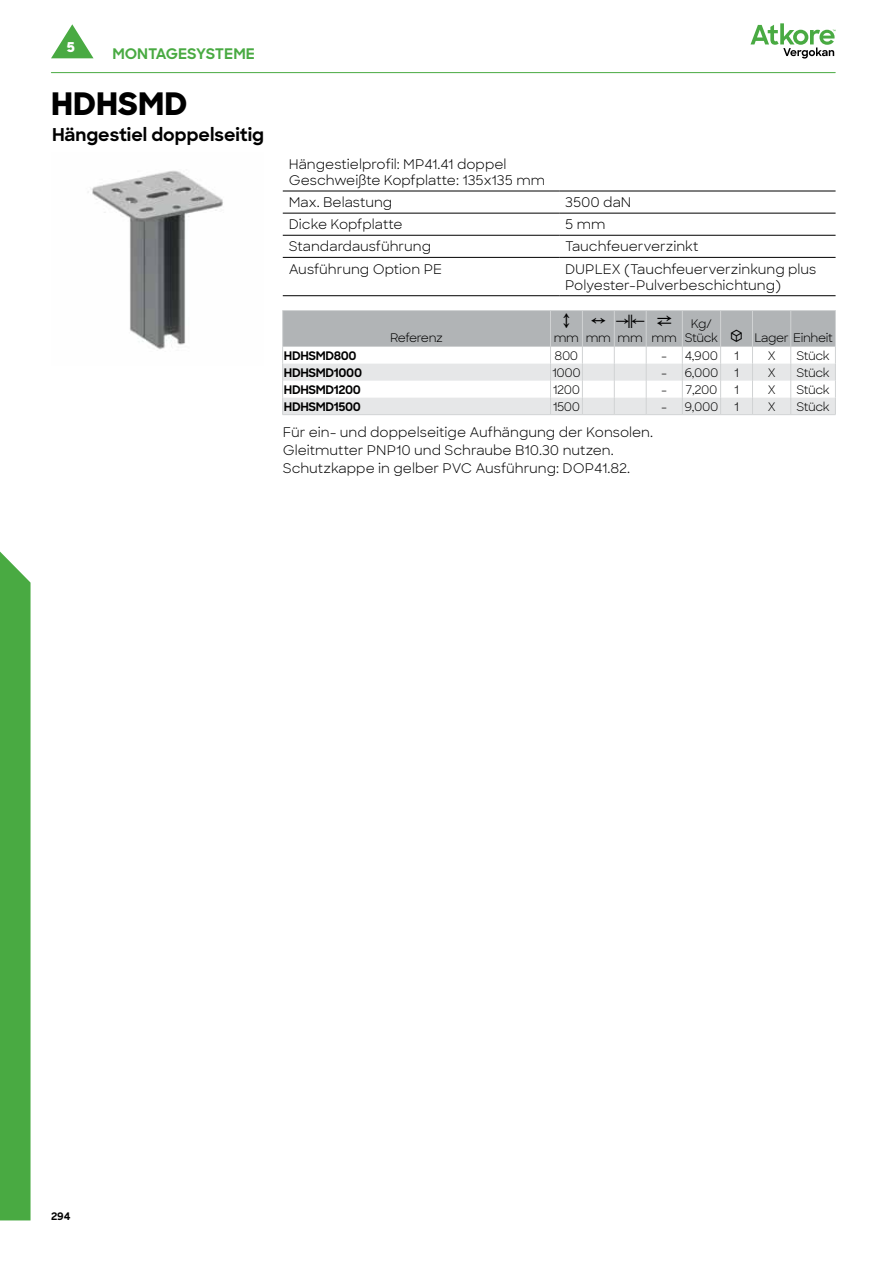
<style>
.page{position:relative;width:893px;height:1263px;background:#fff}
.page>*{position:absolute;margin:0;border:0;box-sizing:border-box;transform-origin:0 0}
.t1{font:800 31.5px "Sharp Sans";color:#000}
.t2{font:700 18px "Sharp Sans";color:#000}
.t3{font:700 14.85px "Sharp Sans";color:#49aa42}
.t4{font:800 13.8px "Sharp Sans";color:#fff}
.t5{font:13.5px/16.2px "Sharp Sans";color:#000}
.t6{font:12px/14.4px "Sharp Sans";letter-spacing:-.03em;color:#000}
.t7{font:700 12px "Sharp Sans";letter-spacing:-.03em;color:#000}
.t8{font:700 10.65px "Sharp Sans";color:#000}
</style>
<div class="page">
<hr style="left:51px;top:72px;width:784px;height:1px;background:#49aa42">
<svg style="left:750px;top:23px;width:86px;height:36px"></svg>
<div style="left:0;top:551px;width:31px;height:669px;background:#49aa42"></div>
<svg style="left:51px;top:24px;width:43px;height:34px"></svg>
<img style="left:88px;top:170px;width:135px;height:180px">
<hr style="left:283px;top:191px;width:276px;height:1px;background:#000">
<hr style="left:559px;top:191px;width:277px;height:1px;background:#000">
<hr style="left:283px;top:213px;width:276px;height:1px;background:#000">
<hr style="left:559px;top:213px;width:277px;height:1px;background:#000">
<hr style="left:283px;top:235px;width:276px;height:1px;background:#000">
<hr style="left:559px;top:235px;width:277px;height:1px;background:#000">
<hr style="left:283px;top:257px;width:276px;height:1px;background:#000">
<hr style="left:559px;top:257px;width:277px;height:1px;background:#000">
<hr style="left:283px;top:295px;width:276px;height:1px;background:#000">
<hr style="left:559px;top:295px;width:277px;height:1px;background:#000">
<hr style="left:282px;top:310px;width:268px;height:1px;background:#d1d3d4">
<hr style="left:550px;top:310px;width:32px;height:1px;background:#d1d3d4">
<hr style="left:582px;top:310px;width:32px;height:1px;background:#d1d3d4">
<hr style="left:614px;top:310px;width:32px;height:1px;background:#d1d3d4">
<hr style="left:646px;top:310px;width:36px;height:1px;background:#d1d3d4">
<hr style="left:682px;top:310px;width:39px;height:1px;background:#d1d3d4">
<hr style="left:721px;top:310px;width:31px;height:1px;background:#d1d3d4">
<hr style="left:752px;top:310px;width:39px;height:1px;background:#d1d3d4">
<hr style="left:791px;top:310px;width:45px;height:1px;background:#d1d3d4">
<svg style="left:282px;top:311px;width:554px;height:104px"></svg>
<p class="t4" style="left:67px;top:37px;width:10px">5</p>
<h1 class="t1" style="left:51px;top:80px;width:138px">HDHSMD</h1>
<h2 class="t2" style="left:52px;top:121px;width:214px">Hängestiel doppelseitig</h2>
<p class="t3" style="left:112px;top:42px;width:144px">MONTAGESYSTEME</p>
<p class="t5" style="left:289px;top:155px;width:258px">Hängestielprofil: MP41.41 doppel<br>Geschweißte Kopfplatte: 135x135 mm</p>
<p class="t5" style="left:289px;top:193px;width:105px">Max. Belastung</p>
<p class="t5" style="left:565px;top:193px;width:68px">3500 daN</p>
<p class="t5" style="left:289px;top:216px;width:115px">Dicke Kopfplatte</p>
<p class="t5" style="left:565px;top:216px;width:42px">5 mm</p>
<p class="t5" style="left:289px;top:238px;width:144px">Standardausführung</p>
<p class="t5" style="left:565px;top:238px;width:135px">Tauchfeuerverzinkt</p>
<p class="t5" style="left:289px;top:260px;width:155px">Ausführung Option PE</p>
<p class="t5" style="left:565px;top:260px;width:253px">DUPLEX (Tauchfeuerverzinkung plus<br>Polyester-Pulverbeschichtung)</p>
<p class="t6" style="left:390px;top:330px;width:54px">Referenz</p>
<p class="t6" style="left:554px;top:330px;width:125px">mm mm mm mm</p>
<p class="t6" style="left:685px;top:316px;width:150px;text-indent:6px">Kg/<br>Stück ◆ Lager Einheit</p>
<p class="t7" style="left:284px;top:346px;width:74px">HDHSMD800</p>
<p class="t6" style="left:555px;top:347px;width:25px">800</p>
<p class="t6" style="left:661px;top:347px;width:58px">- 4,900</p>
<p class="t6" style="left:734px;top:347px;width:6px">1</p>
<p class="t6" style="left:768px;top:347px;width:9px">X</p>
<p class="t6" style="left:796px;top:347px;width:35px">Stück</p>
<p class="t7" style="left:284px;top:363px;width:80px">HDHSMD1000</p>
<p class="t6" style="left:552px;top:364px;width:30px">1000</p>
<p class="t6" style="left:661px;top:364px;width:59px">- 6,000</p>
<p class="t6" style="left:734px;top:364px;width:6px">1</p>
<p class="t6" style="left:768px;top:364px;width:9px">X</p>
<p class="t6" style="left:796px;top:364px;width:35px">Stück</p>
<p class="t7" style="left:284px;top:380px;width:79px">HDHSMD1200</p>
<p class="t6" style="left:553px;top:381px;width:29px">1200</p>
<p class="t6" style="left:661px;top:381px;width:58px">- 7,200</p>
<p class="t6" style="left:734px;top:381px;width:6px">1</p>
<p class="t6" style="left:768px;top:381px;width:9px">X</p>
<p class="t6" style="left:796px;top:381px;width:35px">Stück</p>
<p class="t7" style="left:284px;top:397px;width:79px">HDHSMD1500</p>
<p class="t6" style="left:553px;top:398px;width:29px">1500</p>
<p class="t6" style="left:661px;top:398px;width:59px">- 9,000</p>
<p class="t6" style="left:734px;top:398px;width:6px">1</p>
<p class="t6" style="left:768px;top:398px;width:9px">X</p>
<p class="t6" style="left:796px;top:398px;width:35px">Stück</p>
<p class="t5" style="left:283px;top:422px;width:372px;line-height:18px">Für ein- und doppelseitige Aufhängung der Konsolen.<br>Gleitmutter PNP10 und Schraube B10.30 nutzen.<br>Schutzkappe in gelber PVC Ausführung: DOP41.82.</p>
<p class="t8" style="left:51px;top:1209px;width:21px">294</p>
</div>
